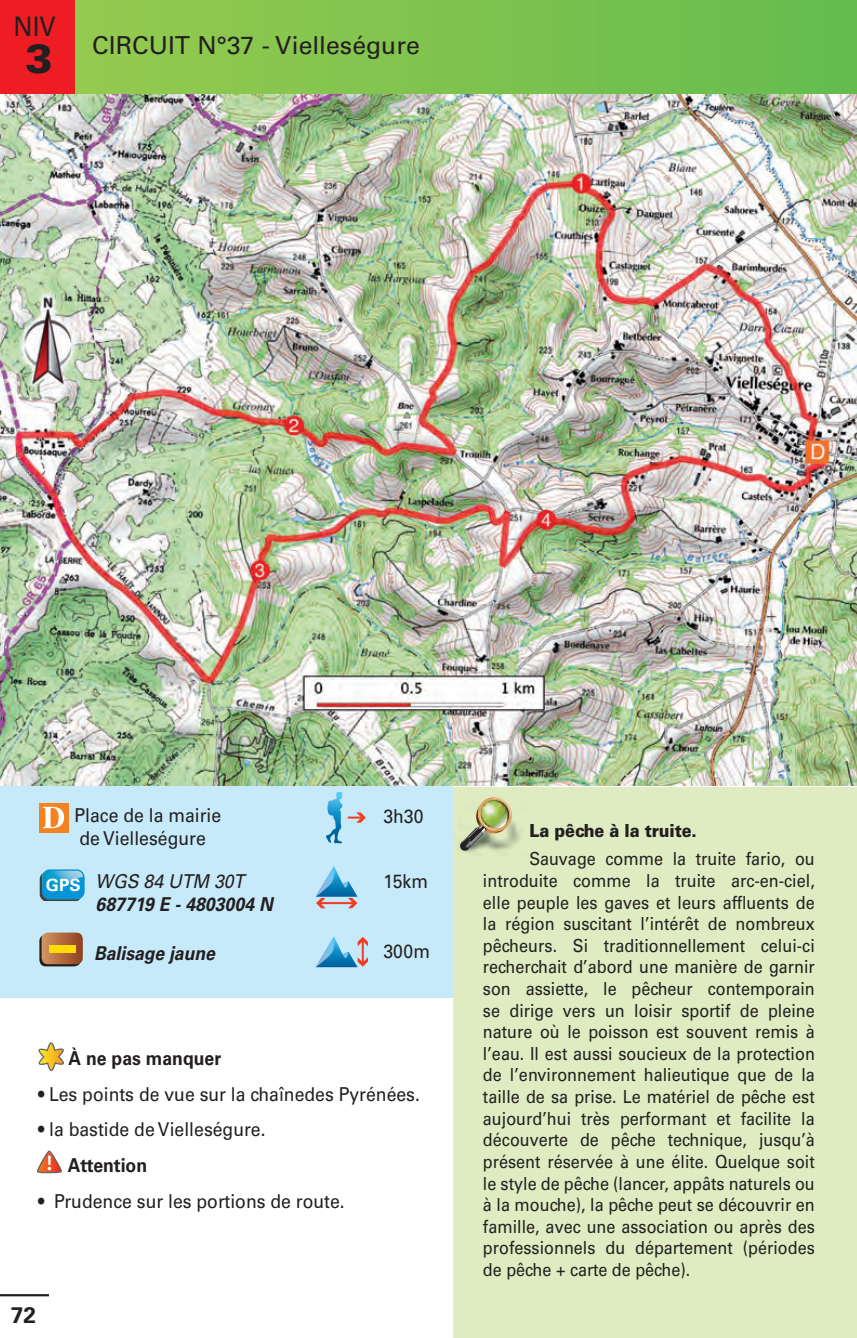
<style>
.page{position:relative;width:857px;height:1338px;background:#fff}
.page>*{position:absolute;margin:0;border:0;box-sizing:border-box;transform-origin:0 0}
.t1{font:900 40.5px "Univers LT Std";color:#231f20}
.t2{font:27px "Univers LT Std";color:#231f20;scale:.91 1}
.t3{font:24.75px "Univers LT Std";color:#231f20}
.t4{font:700 22.5px "Univers LT Std";color:#231f20}
.t5{font:19.12px/22.9px "Univers LT Std";color:#231f20;scale:.92 1}
.t6{font:italic 700 19.12px "Univers LT Std";color:#231f20;scale:.92 1}
.t7{font:700 19.12px "Univers LT Std";color:#231f20;scale:.92 1}
.t8{font:italic 19.12px "Univers LT Std";color:#231f20;scale:.92 1}
.t9{font:18px/21.6px "Univers LT Std";color:#231f20;text-align:justify;scale:.9 1}
.t10{font:900 18px "Univers LT Std";letter-spacing:-.01em;color:#231f20;scale:.9 1}
.t11{font:700 16.88px "Univers";color:#fff}
</style>
<div class="page">
<div style="left:0;top:0;width:856px;height:94px;background:linear-gradient(to right,#9bc94f,#64bd4f)"></div>
<hr style="left:0;top:1293px;width:49px;height:3px;background:#231f20">
<div style="left:452px;top:786px;width:404px;height:551px;background:#dfecc1"></div>
<div style="left:0;top:786px;width:452px;height:211px;background:#c6eafa"></div>
<div style="left:0;top:0;width:74px;height:94px;background:#ee1d23"></div>
<svg style="left:316px;top:936px;width:52px;height:31px"></svg>
<svg style="left:316px;top:866px;width:41px;height:42px"></svg>
<svg style="left:326px;top:791px;width:16px;height:52px"></svg>
<svg style="left:348px;top:812px;width:18px;height:10px"></svg>
<img style="left:452px;top:793px;width:68px;height:62px">
<svg style="left:476px;top:795px;width:37px;height:39px"></svg>
<img style="left:460px;top:835px;width:12px;height:16px">
<img style="left:490px;top:813px;width:17px;height:15px">
<svg style="left:39px;top:934px;width:42px;height:32px"></svg>
<svg style="left:42px;top:932px;width:41px;height:32px"></svg>
<div style="left:49px;top:945px;width:26px;height:8px;background:#ffdc01"></div>
<svg style="left:42px;top:869px;width:42px;height:30px"></svg>
<img style="left:44px;top:870px;width:39px;height:2px">
<svg style="left:40px;top:872px;width:44px;height:29px"></svg>
<div style="left:39px;top:803px;width:29px;height:29px;background:#f58220"></div>
<svg style="left:43px;top:806px;width:21px;height:22px"></svg>
<img style="left:0;top:94px;width:856px;height:691px">
<svg style="left:38px;top:1042px;width:26px;height:28px"></svg>
<svg style="left:37px;top:1150px;width:25px;height:23px"></svg>
<h2 class="t2" style="left:14px;top:10px;width:48px">NIV</h2>
<h1 class="t1" style="left:25px;top:33px;width:29px">3</h1>
<h3 class="t3" style="left:92px;top:30px;width:329px">CIRCUIT N°37 - Vielleségure</h3>
<p class="t5" style="left:74px;top:804px;width:161px">Place de la mairie de Vielleségure</p>
<p class="t8" style="left:96px;top:869px;width:163px">WGS 84 UTM 30T</p>
<p class="t6" style="left:96px;top:892px;width:194px">687719 E - 4803004 N</p>
<p class="t6" style="left:94px;top:941px;width:133px">Balisage jaune</p>
<p class="t11" style="left:46px;top:873px;width:36px">GPS</p>
<p class="t5" style="left:383px;top:804px;width:45px">3h30</p>
<p class="t5" style="left:383px;top:869px;width:50px">15km</p>
<p class="t5" style="left:383px;top:940px;width:52px">300m</p>
<p class="t7" style="left:69px;top:1046px;width:167px">À ne pas manquer</p>
<p class="t5" style="left:38px;top:1082px;width:416px">• Les points de vue sur la chaînedes Pyrénées.</p>
<p class="t5" style="left:38px;top:1118px;width:249px">• la bastide de Vielleségure.</p>
<p class="t7" style="left:68px;top:1154px;width:88px">Attention</p>
<p class="t5" style="left:38px;top:1189px;width:335px">• Prudence sur les portions de route.</p>
<p class="t4" style="left:11px;top:1301px;width:27px">72</p>
<p class="t10" style="left:529px;top:819px;width:187px">La pêche à la truite.</p>
<p class="t9" style="left:483px;top:848px;width:370px;text-indent:47px">Sauvage comme la truite fario, ou introduite comme la truite arc-en-ciel, elle peuple les gaves et leurs affluents de la région suscitant l’intérêt de nombreux pêcheurs. Si traditionnellement celui-ci recherchait d’abord une manière de garnir son assiette, le pêcheur contemporain se dirige vers un loisir sportif de pleine nature où le poisson est souvent remis à l’eau. Il est aussi soucieux de la protection de l’environnement halieutique que de la taille de sa prise. Le matériel de pêche est aujourd’hui très performant et facilite la découverte de pêche technique, jusqu’à présent réservée à une élite. Quelque soit le style de pêche (lancer, appâts naturels ou à la mouche), la pêche peut se découvrir en famille, avec une association ou après des professionnels du département (périodes de pêche + carte de pêche).</p>
</div>
